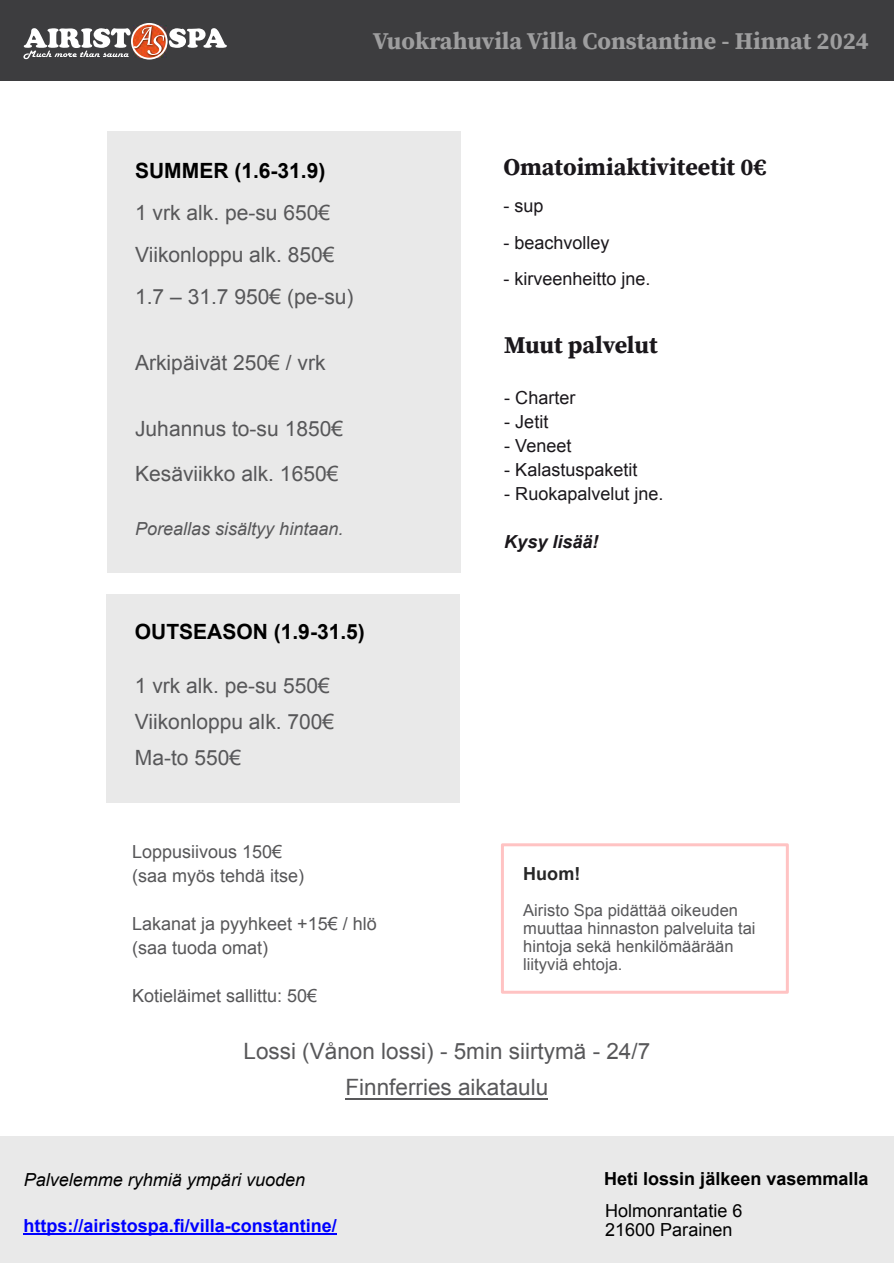
<style>
.page{position:relative;width:894px;height:1263px;background:#fff}
.page>*{position:absolute;margin:0;border:0;box-sizing:border-box;transform-origin:0 0}
.t1{font:700 24px "Source Serif Pro";color:rgb(255 255 255/.5)}
.t2{font:700 24px "Source Serif Pro";color:#1a171b}
.t3{font:22.5px/36px "Arial";color:#58585a;text-align:center}
.t4{font:21px/42px "Arial";color:#575759}
.t5{font:700 21px "Arial";color:#000}
.t6{font:18px/24px "Arial";color:#575759}
.t7{font:18px "Arial";color:#1a171b}
.t8{font:700 18px "Arial";color:#00f}
.t9{font:italic 18px "Arial";color:#000}
.t10{font:18px/18.6px "Arial";color:#000}
.t11{font:700 18px "Arial";color:#000}
.t12{font:italic 18px "Arial";color:#575759}
.t13{font:italic 700 18px "Arial";color:#1a171b}
.t14{font:700 18px "Arial";color:#262626}
.t15{font:16.5px/18px "Arial";color:#58585a}
</style>
<div class="page">
<div style="left:0;top:0;width:893px;height:81px;background:#3d3d3f"></div>
<div style="left:0;top:1136px;width:893px;height:127px;background:#e9e9e9"></div>
<div style="left:131px;top:23px;width:36px;height:37px;border:2px solid #fff;border-radius:50%"></div>
<svg style="left:23px;top:26px;width:204px;height:33px"></svg>
<div style="left:107px;top:132px;width:354px;height:441px;background:#e9e9e9"></div>
<div style="left:106px;top:595px;width:354px;height:208px;background:#e9e9e9"></div>
<hr style="left:24px;top:1233px;width:313px;height:2px;background:#00f">
<div style="left:500px;top:843px;width:288px;height:151px;background:#fff;border:3px solid #ffc3c3"></div>
<hr style="left:345px;top:1098px;width:203px;height:1px;background:#58585a">
<p class="t1" style="left:372px;top:24px;width:497px">Vuokrahuvila Villa Constantine - Hinnat 2024</p>
<p class="t5" style="left:135px;top:156px;width:192px">SUMMER (1.6-31.9)</p>
<p class="t4" style="left:135px;top:191px;width:220px">1 vrk alk. pe-su 650€<br>Viikonloppu alk. 850€<br>1.7 – 31.7 950€ (pe-su)</p>
<p class="t4" style="left:135px;top:341px;width:192px">Arkipäivät 250€ / vrk</p>
<p class="t4" style="left:135px;top:406px;width:209px;line-height:45px">Juhannus to-su 1850€<br>Kesäviikko alk. 1650€</p>
<p class="t12" style="left:135px;top:517px;width:210px">Poreallas sisältyy hintaan.</p>
<p class="t5" style="left:135px;top:617px;width:231px">OUTSEASON (1.9-31.5)</p>
<p class="t4" style="left:135px;top:667px;width:201px;line-height:36px">1 vrk alk. pe-su 550€<br>Viikonloppu alk. 700€<br>Ma-to 550€</p>
<p class="t2" style="left:503px;top:151px;width:264px">Omatoimiaktiviteetit 0€</p>
<p class="t7" style="left:503px;top:194px;width:42px">- sup</p>
<p class="t7" style="left:503px;top:230px;width:108px">- beachvolley</p>
<p class="t7" style="left:503px;top:267px;width:149px">- kirveenheitto jne.</p>
<p class="t2" style="left:504px;top:328px;width:155px">Muut palvelut</p>
<p class="t7" style="left:504px;top:386px;width:73px">- Charter</p>
<p class="t7" style="left:504px;top:410px;width:46px">- Jetit</p>
<p class="t7" style="left:504px;top:434px;width:69px">- Veneet</p>
<p class="t7" style="left:504px;top:458px;width:135px">- Kalastuspaketit</p>
<p class="t7" style="left:504px;top:482px;width:161px">- Ruokapalvelut jne.</p>
<p class="t13" style="left:504px;top:530px;width:96px">Kysy lisää!</p>
<p class="t6" style="left:132px;top:839px;width:174px">Loppusiivous 150€ (saa myös tehdä itse)</p>
<p class="t6" style="left:132px;top:911px;width:246px">Lakanat ja pyyhkeet +15€ / hlö (saa tuoda omat)</p>
<p class="t6" style="left:132px;top:983px;width:187px">Kotieläimet sallittu: 50€</p>
<p class="t14" style="left:523px;top:862px;width:58px">Huom!</p>
<p class="t15" style="left:523px;top:901px;width:234px">Airisto Spa pidättää oikeuden muuttaa hinnaston palveluita tai hintoja sekä henkilömäärään liityviä ehtoja.</p>
<p class="t3" style="left:243px;top:1034px;width:408px">Lossi (Vånon lossi) - 5min siirtymä - 24/7<br>Finnferries aikataulu</p>
<p class="t9" style="left:24px;top:1168px;width:283px">Palvelemme ryhmiä ympäri vuoden</p>
<p class="t8" style="left:24px;top:1213px;width:315px">https://airistospa.fi/villa-constantine/</p>
<p class="t11" style="left:604px;top:1166px;width:266px">Heti lossin jälkeen vasemmalla</p>
<p class="t10" style="left:605px;top:1202px;width:139px">Holmonrantatie 6<br>21600 Parainen</p>
</div>
